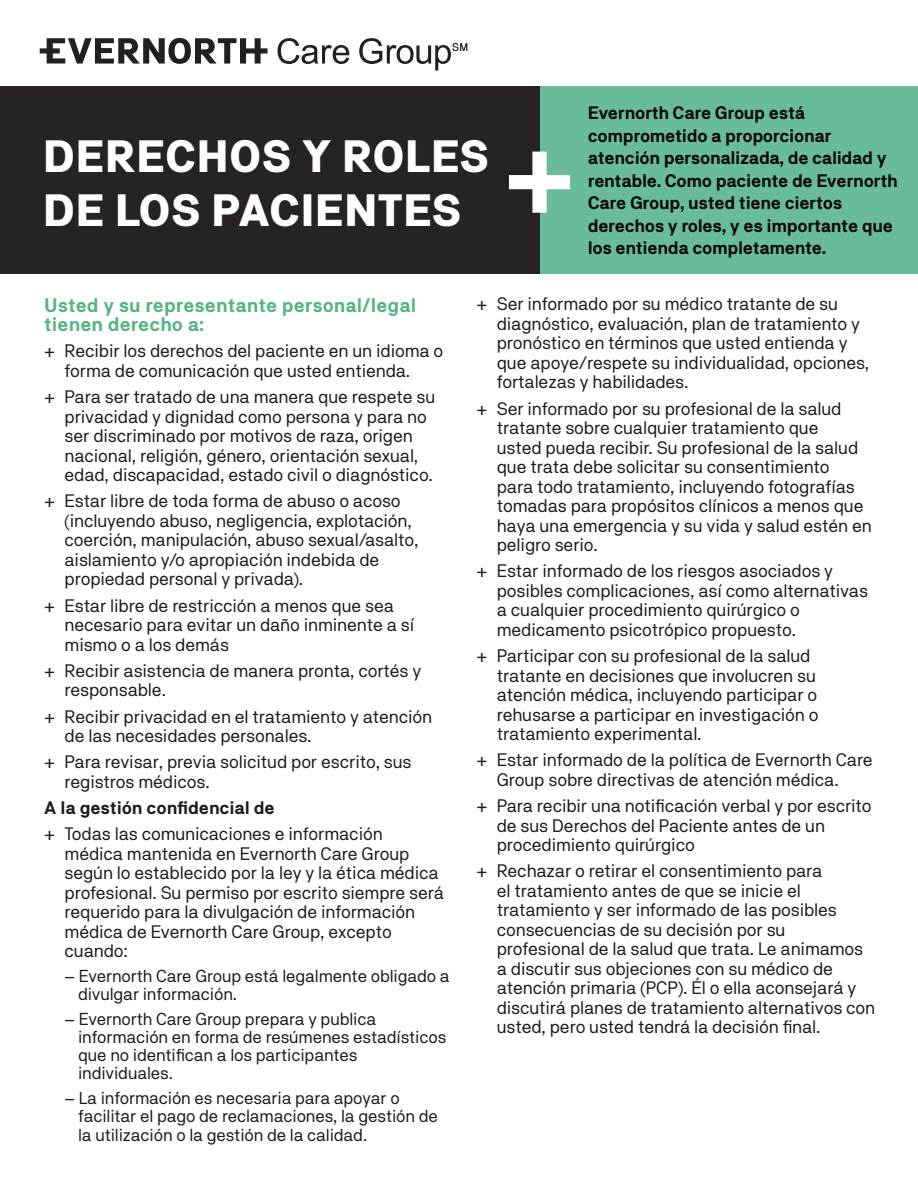
<style>
.page{position:relative;width:918px;height:1188px;background:#fff}
.page>*{position:absolute;margin:0;border:0;box-sizing:border-box;transform-origin:0 0}
.t1{font:900 45px/54px "NB Akademie";letter-spacing:.005em;color:#fff}
.Subhead2{font:700 19.5px/19.5px "NB Akademie";color:#54b482}
.Bullets{font:18px/19.5px "NB Akademie";letter-spacing:-.01em;color:#1c1c1a}
.t2{font:700 18px/22.5px "NB Akademie";letter-spacing:-.02em;color:#0d0905}
.Bullets-2{font:700 18px "NB Akademie";letter-spacing:-.01em;color:#1c1c1a}
.Sub_Bullet{font:17.25px/18px "NB Akademie";letter-spacing:-.01em;color:#1c1c1a}
</style>
<div class="page">
<div style="left:540px;top:87px;width:378px;height:187px;background:#69bc9a"></div>
<div style="left:0;top:87px;width:540px;height:187px;background:#262322"></div>
<svg style="left:40px;top:38px;width:427px;height:32px"></svg>
<svg style="left:509px;top:152px;width:61px;height:61px"></svg>
<p class="t1" style="left:43px;top:128px;width:448px">DERECHOS Y ROLES<br>DE LOS PACIENTES</p>
<p class="t2" style="left:588px;top:101px;width:311px">Evernorth Care Group está comprometido a proporcionar atención personalizada, de calidad y rentable. Como paciente de Evernorth<br>Care Group, usted tiene ciertos derechos y roles, y es importante que los entienda completamente.</p>
<p class="Subhead2" style="left:44px;top:295px;width:373px">Usted y su representante personal/legal tienen derecho a:</p>
<p class="Bullets" style="left:65px;top:341px;width:380px;text-indent:-20px">+ Recibir los derechos del paciente en un idioma o forma de comunicación que usted entienda.</p>
<p class="Bullets" style="left:65px;top:387px;width:372px;text-indent:-20px">+ Para ser tratado de una manera que respete su privacidad y dignidad como persona y para no ser discriminado por motivos de raza, origen nacional, religión, género, orientación sexual, edad, discapacidad, estado civil o diagnóstico.</p>
<p class="Bullets" style="left:65px;top:491px;width:355px;text-indent:-20px">+ Estar libre de toda forma de abuso o acoso (incluyendo abuso, negligencia, explotación, coerción, manipulación, abuso sexual/asalto, aislamiento y/o apropiación indebida de propiedad personal y privada).</p>
<p class="Bullets" style="left:65px;top:595px;width:351px;text-indent:-20px">+ Estar libre de restricción a menos que sea necesario para evitar un daño inminente a sí mismo o a los demás</p>
<p class="Bullets" style="left:65px;top:661px;width:358px;text-indent:-20px">+ Recibir asistencia de manera pronta, cortés y responsable.</p>
<p class="Bullets" style="left:65px;top:706px;width:369px;text-indent:-20px">+ Recibir privacidad en el tratamiento y atención de las necesidades personales.</p>
<p class="Bullets" style="left:65px;top:752px;width:349px;text-indent:-20px">+ Para revisar, previa solicitud por escrito, sus registros médicos.</p>
<p class="Bullets-2" style="left:44px;top:797px;width:232px">A la gestión confidencial de</p>
<p class="Bullets" style="left:65px;top:824px;width:381px;text-indent:-20px">+ Todas las comunicaciones e información médica mantenida en Evernorth Care Group según lo establecido por la ley y la ética médica profesional. Su permiso por escrito siempre será requerido para la divulgación de información médica de Evernorth Care Group, excepto cuando:</p>
<p class="Sub_Bullet" style="left:78px;top:967px;width:373px;text-indent:-14px">− Evernorth Care Group está legalmente obligado a divulgar información.</p>
<p class="Sub_Bullet" style="left:78px;top:1010px;width:370px;text-indent:-14px">− Evernorth Care Group prepara y publica información en forma de resúmenes estadísticos que no identifican a los participantes individuales.</p>
<p class="Sub_Bullet" style="left:78px;top:1088px;width:361px;line-height:18.8px;text-indent:-14px">− La información es necesaria para apoyar o facilitar el pago de reclamaciones, la gestión de la utilización o la gestión de la calidad.</p>
<p class="Bullets" style="left:497px;top:294px;width:374px;text-indent:-20px">+ Ser informado por su médico tratante de su diagnóstico, evaluación, plan de tratamiento y pronóstico en términos que usted entienda y que apoye/respete su individualidad, opciones, fortalezas y habilidades.</p>
<p class="Bullets" style="left:497px;top:398px;width:377px;text-indent:-20px">+ Ser informado por su profesional de la salud tratante sobre cualquier tratamiento que<br>usted pueda recibir. Su profesional de la salud que trata debe solicitar su consentimiento<br>para todo tratamiento, incluyendo fotografías tomadas para propósitos clínicos a menos que haya una emergencia y su vida y salud estén en peligro serio.</p>
<p class="Bullets" style="left:497px;top:561px;width:373px;text-indent:-20px">+ Estar informado de los riesgos asociados y posibles complicaciones, así como alternativas a cualquier procedimiento quirúrgico o medicamento psicotrópico propuesto.</p>
<p class="Bullets" style="left:497px;top:646px;width:323px;text-indent:-20px">+ Participar con su profesional de la salud tratante en decisiones que involucren su atención médica, incluyendo participar o rehusarse a participar en investigación o tratamiento experimental.</p>
<p class="Bullets" style="left:497px;top:750px;width:378px;text-indent:-20px">+ Estar informado de la política de Evernorth Care<br>Group sobre directivas de atención médica.</p>
<p class="Bullets" style="left:497px;top:796px;width:377px;text-indent:-20px">+ Para recibir una notificación verbal y por escrito de sus Derechos del Paciente antes de un procedimiento quirúrgico</p>
<p class="Bullets" style="left:497px;top:861px;width:380px;text-indent:-20px">+ Rechazar o retirar el consentimiento para<br>el tratamiento antes de que se inicie el tratamiento y ser informado de las posibles consecuencias de su decisión por su profesional de la salud que trata. Le animamos a discutir sus objeciones con su médico de atención primaria (PCP). Él o ella aconsejará y discutirá planes de tratamiento alternativos con usted, pero usted tendrá la decisión final.</p>
</div>
